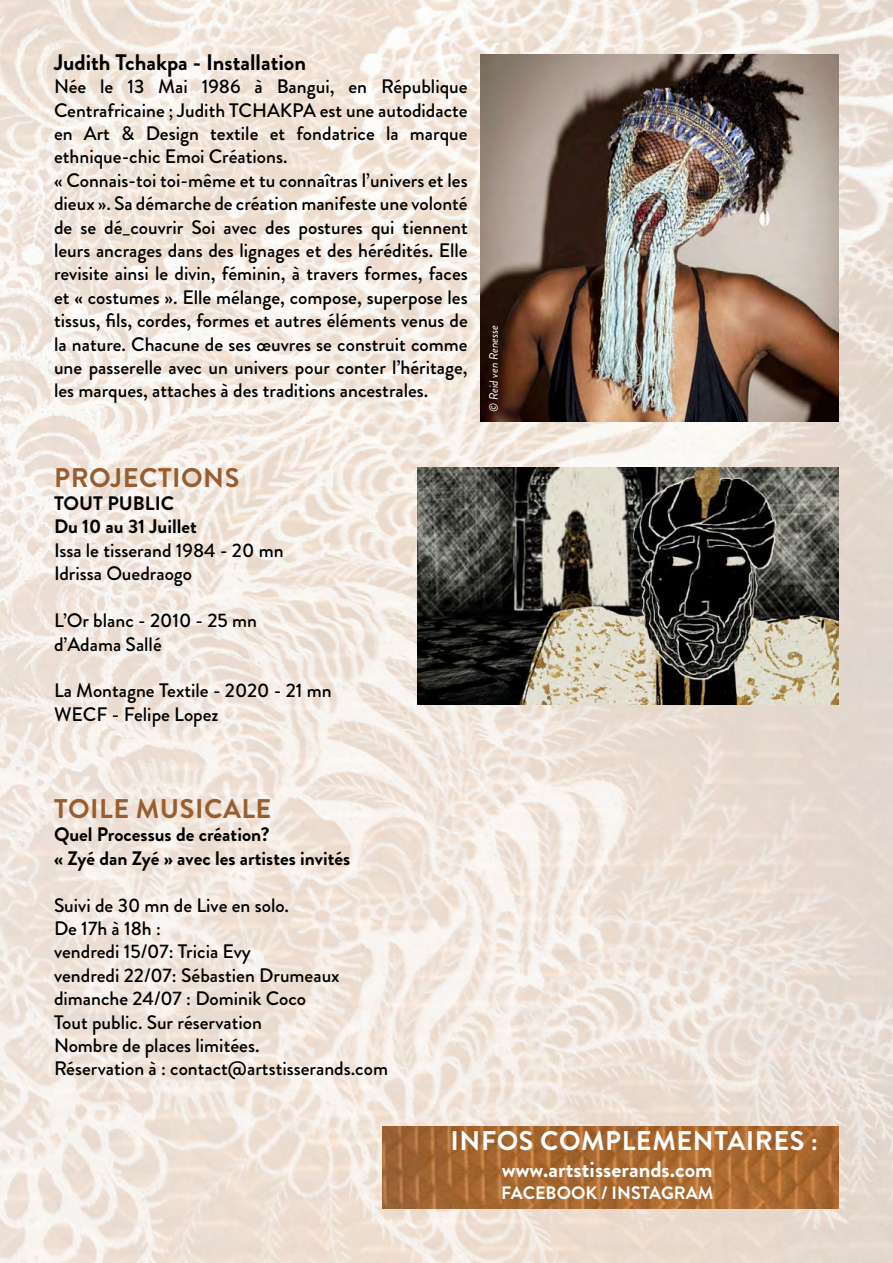
<style>
.page{position:relative;width:893px;height:1263px;background:#fff}
.page>*{position:absolute;margin:0;border:0;box-sizing:border-box;transform-origin:0 0}
.t1{font:700 27px "Brandon Grotesque";letter-spacing:.02em;color:#975f30}
.t2{font:700 27px "Brandon Grotesque";letter-spacing:.02em;color:#fff}
.t3{font:700 22.5px "Brandon Grotesque";color:#000}
.t4{font:700 22.5px "Brandon Grotesque";color:#fff}
.t5{font:500 19.5px/23.4px "Brandon Grotesque";color:#000}
.t6{font:700 19.5px/23.4px "Brandon Grotesque";color:#000}
.t7{font:700 18px "Brandon Grotesque";color:#fff}
.t8{font:italic 12px "Brandon Grotesque";color:#fff}
</style>
<div class="page">
<img style="left:0;top:0;width:893px;height:1263px">
<img style="left:480px;top:54px;width:359px;height:368px">
<img style="left:418px;top:468px;width:421px;height:237px">
<img style="left:383px;top:1127px;width:456px;height:82px">
<p class="t3" style="left:54px;top:46px;width:254px">Judith Tchakpa - Installation</p>
<p class="t5" style="left:54px;top:75px;width:415px">Née le 13 Mai 1986 à Bangui, en République Centrafricaine ; Judith TCHAKPA est une autodidacte en Art &amp; Design textile et fondatrice la marque ethnique-chic Emoi Créations.<br>« Connais-toi toi-même et tu connaîtras l’univers et les dieux ». Sa démarche de création manifeste une volonté de se dé_couvrir Soi avec des postures qui tiennent leurs ancrages dans des lignages et des hérédités. Elle revisite ainsi le divin, féminin, à travers formes, faces et « costumes ». Elle mélange, compose, superpose les tissus, fils, cordes, formes et autres éléments venus de la nature. Chacune de ses œuvres se construit comme une passerelle avec un univers pour conter l’héritage, les marques, attaches à des traditions ancestrales.</p>
<p class="t8" style="left:486px;top:412px;width:88px;rotate:-90deg">© Reid ven Renesse</p>
<h1 class="t1" style="left:54px;top:458px;width:187px">PROJECTIONS</h1>
<p class="t6" style="left:54px;top:492px;width:144px">TOUT PUBLIC<br>Du 10 au 31 Juillet</p>
<p class="t5" style="left:54px;top:539px;width:231px">Issa le tisserand 1984 - 20 mn<br>Idrissa Ouedraogo</p>
<p class="t5" style="left:54px;top:609px;width:205px">L’Or blanc - 2010 - 25 mn d’Adama Sallé</p>
<p class="t5" style="left:54px;top:679px;width:279px">La Montagne Textile - 2020 - 21 mn<br>WECF - Felipe Lopez</p>
<h1 class="t1" style="left:54px;top:790px;width:219px">TOILE MUSICALE</h1>
<p class="t6" style="left:54px;top:823px;width:298px">Quel Processus de création?<br>« Zyé dan Zyé » avec les artistes invités</p>
<p class="t5" style="left:54px;top:893px;width:336px">Suivi de 30 mn de Live en solo.<br>De 17h à 18h :<br>vendredi 15/07: Tricia Evy<br>vendredi 22/07: Sébastien Drumeaux dimanche 24/07 : Dominik Coco<br>Tout public. Sur réservation<br>Nombre de places limitées.<br>Réservation à : contact@artstisserands.com</p>
<h1 class="t2" style="left:451px;top:1122px;width:369px">INFOS COMPLEMENTAIRES :</h1>
<p class="t4" style="left:502px;top:1154px;width:212px">www.artstisserands.com</p>
<p class="t7" style="left:501px;top:1180px;width:214px">FACEBOOK / INSTAGRAM</p>
</div>
